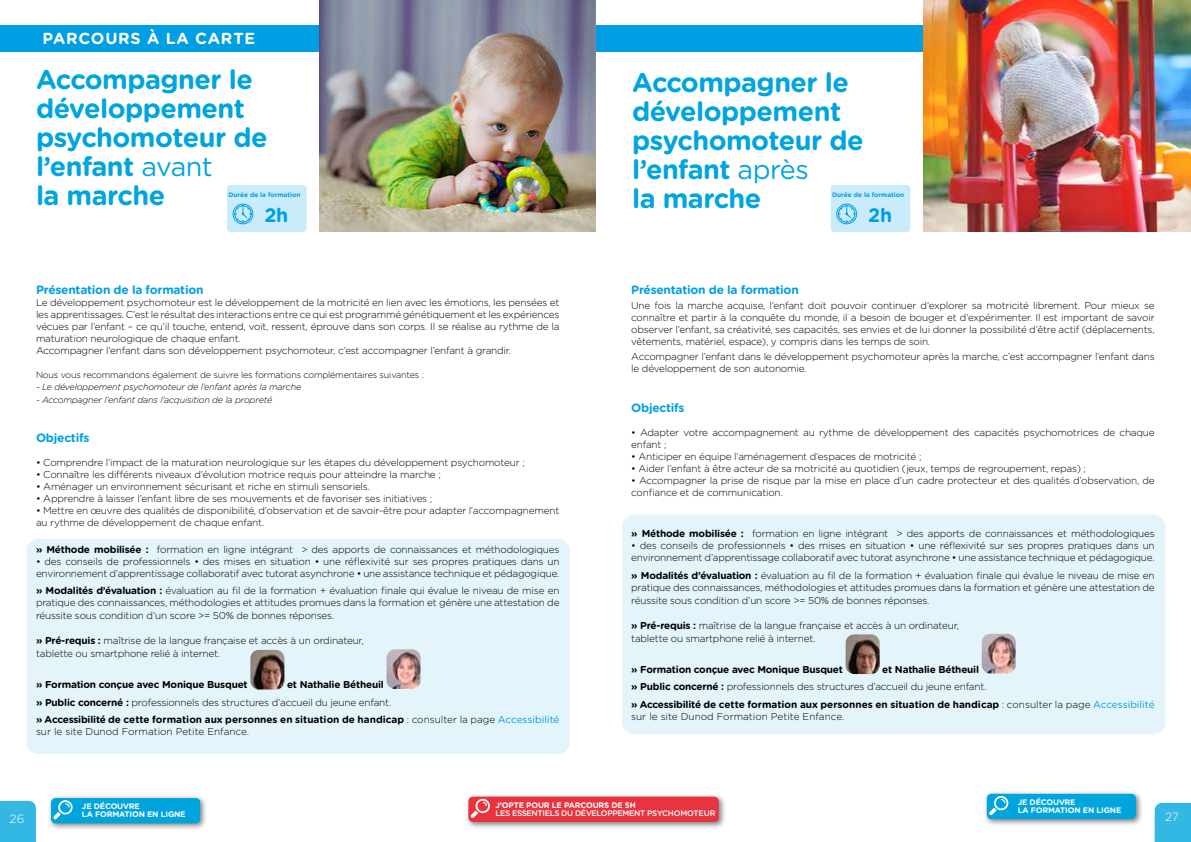
<style>
.page{position:relative;width:1191px;height:842px;background:#fff}
.page>*{position:absolute;margin:0;border:0;box-sizing:border-box;transform-origin:0 0}
.t1{font:700 27px/29px "Gotham Rounded";letter-spacing:-.02em;color:#00a5de}
.t2{font:700 19.4px "Gotham Rounded";color:#009fe3}
.t3{font:700 16px "Gotham Rounded";letter-spacing:.05em;color:#fff}
.t4{font:700 12px "Gotham Rounded";letter-spacing:-.02em;color:#009fe3}
.t5{font:300 12px "Gotham Rounded";color:#fff}
.t6{font:300 10px/12px "Gotham Rounded";letter-spacing:-.02em;color:#000}
.t7{font:700 10px/17.7px "Gotham Rounded";color:#000}
.t8{font:300 10px "Gotham Rounded";color:#000}
.t9{font:700 10px "Gotham Rounded";letter-spacing:-.02em;color:#000}
.t10{font:italic 300 9px "Gotham Rounded";letter-spacing:-.02em;color:#000}
.t11{font:300 9px "Gotham Rounded";letter-spacing:-.02em;color:#000}
.t12{font:700 8px/8px "Gotham Rounded";letter-spacing:-.02em;color:#fff}
.t13{font:500 8px "Gotham Rounded";letter-spacing:-.04em;color:#fff}
.t14{font:700 6.5px "Gotham Rounded";color:#009fe3}
.s1{font-weight:400}
.s2{font-weight:700}
.s3{font-weight:300}
.s4{font-weight:400;color:#009fe3}
</style>
<div class="page">
<div style="left:622px;top:514px;width:543px;height:220px;background:#e3f4fb;border-radius:12px"></div>
<div style="left:26px;top:539px;width:544px;height:215px;background:#e3f4fb;border-radius:12px"></div>
<img style="left:250px;top:650px;width:34px;height:39px">
<img style="left:386px;top:649px;width:34px;height:40px">
<div style="left:48px;top:795px;width:160px;height:36px;background:#000;opacity:.5"></div>
<div style="left:51px;top:798px;width:149px;height:25px;background:#00a5dd;border-radius:4px"></div>
<svg style="left:53px;top:800px;width:20px;height:19px"></svg>
<img style="left:845px;top:634px;width:34px;height:40px">
<img style="left:981px;top:634px;width:34px;height:39px">
<div style="left:983px;top:790px;width:160px;height:36px;background:#000;opacity:.5"></div>
<div style="left:986px;top:794px;width:150px;height:25px;background:#00a5dd;border-radius:4px"></div>
<svg style="left:989px;top:796px;width:19px;height:19px"></svg>
<div style="left:465px;top:793px;width:261px;height:36px;background:#000;opacity:.5"></div>
<div style="left:468px;top:797px;width:250px;height:25px;background:#e7343f;border-radius:4px"></div>
<svg style="left:470px;top:799px;width:20px;height:19px"></svg>
<div style="left:0;top:25px;width:923px;height:27px;background:#009fe3"></div>
<svg style="left:0;top:801px;width:36px;height:41px"></svg>
<svg style="left:1154px;top:803px;width:37px;height:39px"></svg>
<div style="left:227px;top:185px;width:80px;height:47px;background:#caebf9;border-radius:3px"></div>
<svg style="left:232px;top:203px;width:22px;height:22px"></svg>
<div style="left:830px;top:185px;width:80px;height:47px;background:#caebf9;border-radius:3px"></div>
<svg style="left:836px;top:203px;width:21px;height:22px"></svg>
<img style="left:320px;top:0;width:275px;height:232px">
<img style="left:923px;top:0;width:268px;height:232px">
<h3 class="t3" style="left:43px;top:27px;width:214px">PARCOURS À LA CARTE</h3>
<h1 class="t1" style="left:36px;top:64px;width:233px">Accompagner le développement psychomoteur de l’enfant <span class="s1">avant<br></span>la marche</h1>
<p class="t14" style="left:228px;top:190px;width:73px">Durée de la formation</p>
<h2 class="t2" style="left:264px;top:201px;width:25px">2h</h2>
<p class="t4" style="left:36px;top:281px;width:169px">Présentation de la formation</p>
<p class="t6" style="left:36px;top:296px;width:525px">Le développement psychomoteur est le développement de la motricité en lien avec les émotions, les pensées et les apprentissages. C’est le résultat des interactions entre ce qui est programmé génétiquement et les expériences vécues par l’enfant – ce qu’il touche, entend, voit, ressent, éprouve dans son corps. Il se réalise au rythme de la maturation neurologique de chaque enfant.<br>Accompagner l’enfant dans son développement psychomoteur, c’est accompagner l’enfant à grandir.</p>
<p class="t11" style="left:36px;top:369px;width:389px">Nous vous recommandons également de suivre les formations complémentaires suivantes :</p>
<p class="t10" style="left:36px;top:381px;width:267px">- Le développement psychomoteur de l’enfant après la marche</p>
<p class="t10" style="left:36px;top:394px;width:238px">- Accompagner l’enfant dans l’acquisition de la propreté</p>
<p class="t4" style="left:36px;top:429px;width:55px">Objectifs</p>
<p class="t6" style="left:36px;top:456px;width:490px">• Comprendre l’impact de la maturation neurologique sur les étapes du développement psychomoteur ;</p>
<p class="t6" style="left:36px;top:468px;width:406px">• Connaître les différents niveaux d’évolution motrice requis pour atteindre la marche ;</p>
<p class="t6" style="left:36px;top:480px;width:335px">• Aménager un environnement sécurisant et riche en stimuli sensoriels.</p>
<p class="t6" style="left:36px;top:492px;width:398px">• Apprendre à laisser l’enfant libre de ses mouvements et de favoriser ses initiatives ;</p>
<p class="t6" style="left:36px;top:504px;width:525px">• Mettre en œuvre des qualités de disponibilité, d’observation et de savoir-être pour adapter l’accompagnement au rythme de développement de chaque enfant.</p>
<p class="t6" style="left:36px;top:543px;width:525px"><span class="s2">» Méthode mobilisée :</span> formation en ligne intégrant &gt; des apports de connaissances et méthodologiques</p>
<p class="t6" style="left:36px;top:555px;width:525px">• des conseils de professionnels • des mises en situation • une réflexivité sur ses propres pratiques dans un environnement d’apprentissage collaboratif avec tutorat asynchrone • une assistance technique et pédagogique.</p>
<p class="t6" style="left:36px;top:584px;width:525px"><span class="s2">» Modalités d’évaluation :</span> évaluation au fil de la formation + évaluation finale qui évalue le niveau de mise en pratique des connaissances, méthodologies et attitudes promues dans la formation et génère une attestation de</p>
<p class="t6" style="left:36px;top:609px;width:300px">réussite sous condition d’un score &gt;= 50% de bonnes réponses.</p>
<p class="t6" style="left:36px;top:634px;width:329px;line-height:13px"><span class="s2">» Pré-requis :</span> maîtrise de la langue française et accès à un ordinateur, tablette ou smartphone relié à internet.</p>
<p class="t9" style="left:36px;top:677px;width:213px">» Formation conçue avec Monique Busquet</p>
<p class="t7" style="left:36px;top:675px;width:525px;text-indent:251px">et Nathalie Bétheuil<br>» Public concerné : <span class="s3">professionnels des structures d’accueil du jeune enfant.<br></span>» Accessibilité de cette formation aux personnes en situation de handicap <span class="s3">: consulter la page</span> <span class="s4">Accessibilité</span></p>
<p class="t8" style="left:36px;top:725px;width:215px">sur le site Dunod Formation Petite Enfance.</p>
<h1 class="t1" style="left:632px;top:67px;width:233px">Accompagner le développement psychomoteur de l’enfant <span class="s1">après<br></span>la marche</h1>
<p class="t14" style="left:832px;top:190px;width:73px">Durée de la formation</p>
<h2 class="t2" style="left:868px;top:201px;width:25px">2h</h2>
<p class="t4" style="left:631px;top:281px;width:169px">Présentation de la formation</p>
<p class="t6" style="left:631px;top:299px;width:525px;text-align:justify">Une fois la marche acquise, l’enfant doit pouvoir continuer d’explorer sa motricité librement. Pour mieux se connaître et partir à la conquête du monde, il a besoin de bouger et d’expérimenter. Il est important de savoir observer l’enfant, sa créativité, ses capacités, ses envies et de lui donner la possibilité d’être actif (déplacements, vêtements, matériel, espace), y compris dans les temps de soin.</p>
<p class="t6" style="left:631px;top:350px;width:525px">Accompagner l’enfant dans le développement psychomoteur après la marche, c’est accompagner l’enfant dans le développement de son autonomie.</p>
<p class="t4" style="left:631px;top:399px;width:55px">Objectifs</p>
<p class="t6" style="left:631px;top:426px;width:525px">• Adapter votre accompagnement au rythme de développement des capacités psychomotrices de chaque enfant ;</p>
<p class="t6" style="left:631px;top:450px;width:292px">• Anticiper en équipe l’aménagement d’espaces de motricité ;</p>
<p class="t6" style="left:631px;top:462px;width:456px">• Aider l’enfant à être acteur de sa motricité au quotidien (jeux, temps de regroupement, repas) ;</p>
<p class="t6" style="left:631px;top:474px;width:525px">• Accompagner la prise de risque par la mise en place d’un cadre protecteur et des qualités d’observation, de confiance et de communication.</p>
<p class="t6" style="left:631px;top:527px;width:525px"><span class="s2">» Méthode mobilisée :</span> formation en ligne intégrant &gt; des apports de connaissances et méthodologiques</p>
<p class="t6" style="left:631px;top:539px;width:525px">• des conseils de professionnels • des mises en situation • une réflexivité sur ses propres pratiques dans un environnement d’apprentissage collaboratif avec tutorat asynchrone • une assistance technique et pédagogique.</p>
<p class="t6" style="left:631px;top:569px;width:525px"><span class="s2">» Modalités d’évaluation :</span> évaluation au fil de la formation + évaluation finale qui évalue le niveau de mise en pratique des connaissances, méthodologies et attitudes promues dans la formation et génère une attestation de</p>
<p class="t6" style="left:631px;top:594px;width:300px">réussite sous condition d’un score &gt;= 50% de bonnes réponses.</p>
<p class="t6" style="left:631px;top:618px;width:329px;line-height:13px"><span class="s2">» Pré-requis :</span> maîtrise de la langue française et accès à un ordinateur, tablette ou smartphone relié à internet.</p>
<p class="t9" style="left:631px;top:662px;width:213px">» Formation conçue avec Monique Busquet</p>
<p class="t7" style="left:631px;top:660px;width:525px;text-indent:251px">et Nathalie Bétheuil<br>» Public concerné : <span class="s3">professionnels des structures d’accueil du jeune enfant.<br></span>» Accessibilité de cette formation aux personnes en situation de handicap <span class="s3">: consulter la page</span> <span class="s4">Accessibilité</span></p>
<p class="t8" style="left:631px;top:710px;width:215px">sur le site Dunod Formation Petite Enfance.</p>
<p class="t12" style="left:1017px;top:798px;width:105px">JE DÉCOUVRE<br>LA FORMATION EN LIGNE</p>
<p class="t12" style="left:82px;top:802px;width:105px">JE DÉCOUVRE<br>LA FORMATION EN LIGNE</p>
<p class="t12" style="left:495px;top:801px;width:142px">J’OPTE POUR LE PARCOURS DE 5H</p>
<p class="t13" style="left:495px;top:807px;width:221px">LES ESSENTIELS DU DÉVELOPPEMENT PSYCHOMOTEUR</p>
<p class="t5" style="left:10px;top:811px;width:16px">26</p>
<p class="t5" style="left:1165px;top:809px;width:15px">27</p>
</div>
